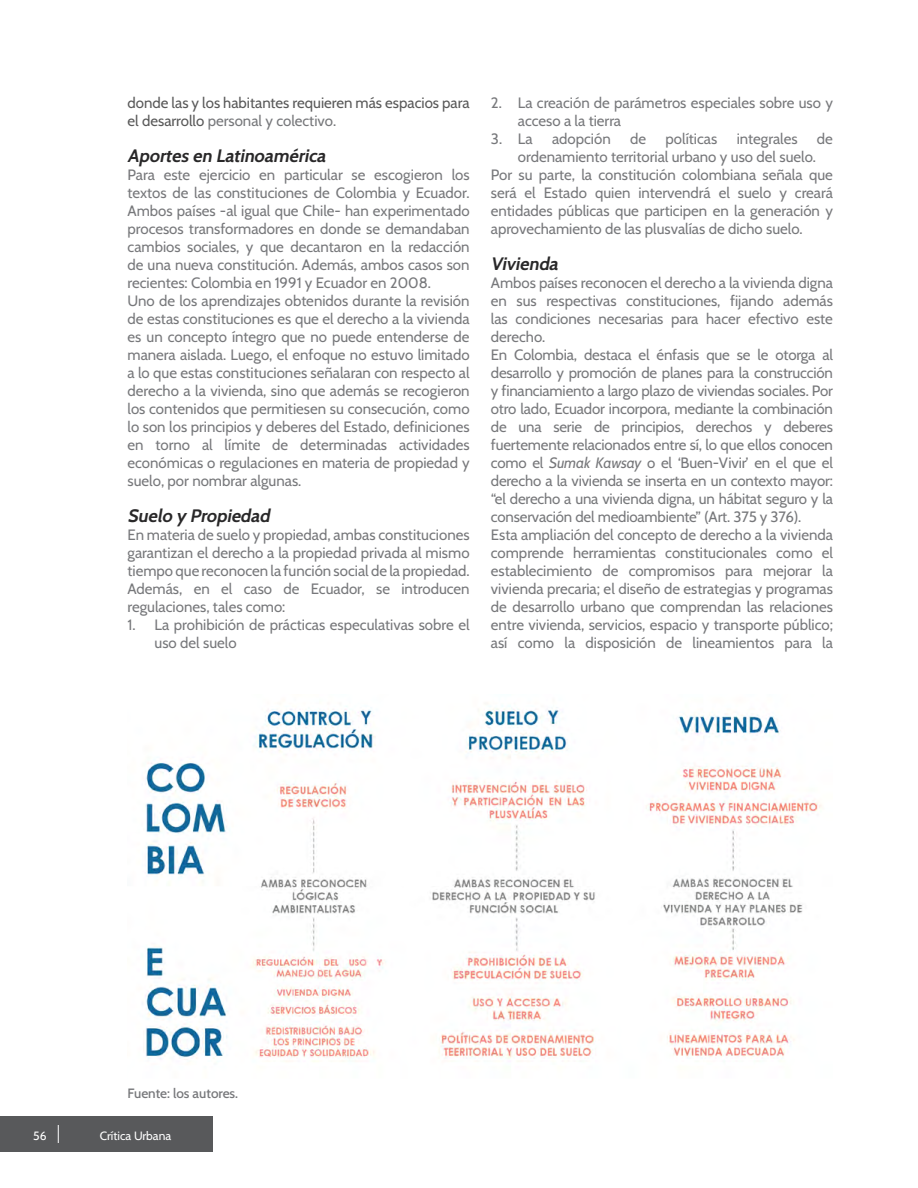
<style>
.page{position:relative;width:918px;height:1188px;background:#fff}
.page>*{position:absolute;margin:0;border:0;box-sizing:border-box;transform-origin:0 0}
.t1{font:italic 700 18px "Cabin";color:#292829}
.t2{font:15px/18px "Cabin";color:#77787b}
.t3{font:15px/18px "Cabin";color:#595959}
.t4{font:500 13.5px "Cabin";color:#77787b}
.t5{font:12px "Cabin";color:#fff}
.s1{color:#77787b}
.s2{font-style:italic}
</style>
<div class="page">
<div style="left:0;top:1116px;width:213px;height:36px;background:#58595b"></div>
<svg style="left:58px;top:1125px;width:1px;height:18px"></svg>
<img style="left:143px;top:705px;width:679px;height:357px">
<p class="t3" style="left:128px;top:93px;width:344px">donde las y los habitantes requieren más espacios para el desarrollo <span class="s1">personal y colectivo.</span></p>
<p class="t1" style="left:128px;top:142px;width:204px">Aportesen Latinoamérica</p>
<p class="t2" style="left:128px;top:165px;width:344px">Para este ejercicio en particular se escogieron los textos de las constituciones de Colombia y Ecuador.<br>Ambos países -al igual que Chile- han experimentado procesos transformadores en donde se demandaban cambios sociales, y que decantaron en la redacción de una nueva constitución. Además, ambos casos son recientes: Colombia en 1991 y Ecuador en 2008.<br>Uno de los aprendizajes obtenidos durante la revisión de estas constituciones es que el derecho a la vivienda es un concepto íntegro que no puede entenderse de manera aislada. Luego, el enfoque no estuvo limitado a lo que estas constituciones señalaran con respecto al derecho a la vivienda, sino que además se recogieron los contenidos que permitiesen su consecución, como lo son los principios y deberes del Estado, definiciones en torno al límite de determinadas actividades económicas o regulaciones en materia de propiedad y suelo, por nombrar algunas.</p>
<p class="t1" style="left:128px;top:502px;width:148px">Suelo y Propiedad</p>
<p class="t2" style="left:128px;top:525px;width:344px;text-align:justify">En materia de suelo y propiedad, ambas constituciones garantizan el derecho a la propiedad privada al mismo tiempo que reconocen la función social de la propiedad.<br>Además, en el caso de Ecuador, se introducen regulaciones, tales como:</p>
<p class="t2" style="left:155px;top:615px;width:317px;text-indent:-27px">1. La prohibición de prácticas especulativas sobre el uso del suelo</p>
<p class="t2" style="left:518px;top:93px;width:317px;text-indent:-27px">2. La creación de parámetros especiales sobre uso y acceso a la tierra</p>
<p class="t2" style="left:491px;top:129px;width:43px">3. La</p>
<p class="t2" style="left:552px;top:129px;width:60px">adopción</p>
<p class="t2" style="left:630px;top:129px;width:18px">de</p>
<p class="t2" style="left:666px;top:129px;width:53px">políticas</p>
<p class="t2" style="left:737px;top:129px;width:62px">integrales</p>
<p class="t2" style="left:817px;top:129px;width:18px">de</p>
<p class="t2" style="left:491px;top:147px;width:344px;text-indent:27px">ordenamiento territorial urbano y uso del suelo.<br>Por su parte, la constitución colombiana señala que será el Estado quien intervendrá el suelo y creará entidades públicas que participen en la generación y aprovechamiento de las plusvalías de dicho suelo.</p>
<p class="t1" style="left:491px;top:250px;width:73px">Vivienda</p>
<p class="t2" style="left:491px;top:273px;width:344px">Ambos países reconocen el derecho a la vivienda digna en sus respectivas constituciones, fijando además las condiciones necesarias para hacer efectivo este derecho.<br>En Colombia, destaca el énfasis que se le otorga al desarrollo y promoción de planes para la construcción y financiamiento a largo plazo de viviendas sociales. Por otro lado, Ecuador incorpora, mediante la combinación de una serie de principios, derechos y deberes fuertemente relacionados entre sí, lo que ellos conocen como el <span class="s2">Sumak Kawsay</span> o el ‘Buen-Vivir’ en el que el derecho a la vivienda se inserta en un contexto mayor: “el derecho a una vivienda digna, un hábitat seguro y la conservación del medioambiente” (Art. 375 y 376).<br>Esta ampliación del concepto de derecho a la vivienda comprende herramientas constitucionales como el establecimiento de compromisos para mejorar la vivienda precaria; el diseño de estrategias y programas de desarrollo urbano que comprendan las relaciones entre vivienda, servicios, espacio y transporte público; así como la disposición de lineamientos para la</p>
<p class="t4" style="left:128px;top:1082px;width:112px">Fuente: los autores.</p>
<p class="t5" style="left:33px;top:1126px;width:15px">56</p>
<p class="t5" style="left:100px;top:1126px;width:73px">Crítica Urbana</p>
</div>
